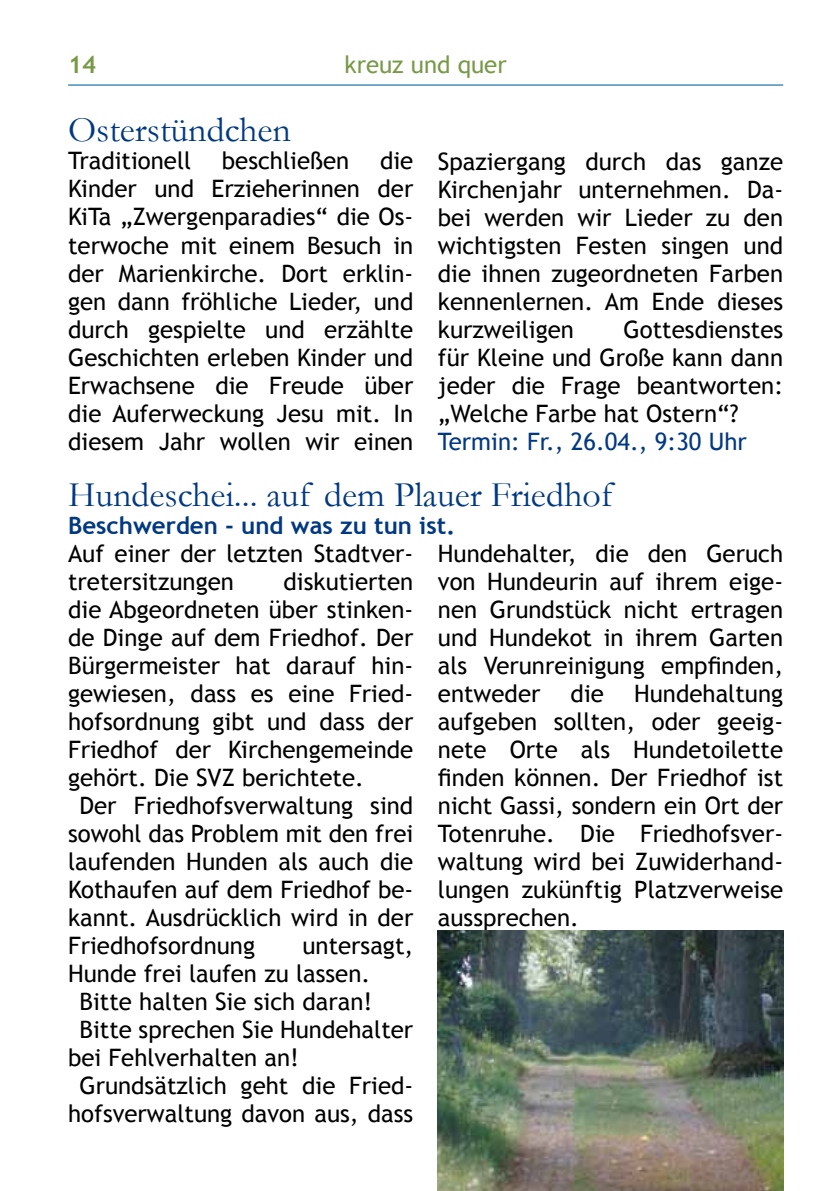
<style>
.page{position:relative;width:840px;height:1191px;background:#fff}
.page>*{position:absolute;margin:0;border:0;box-sizing:border-box;transform-origin:0 0}
.t1{font:36px "Garamond";color:#003882}
.t2{font:24px/28px "Trebuchet MS";color:#000;text-align:justify}
.t3{font:700 24px "Trebuchet MS";color:#003882}
.t4{font:24px "Trebuchet MS";color:#003882}
.t5{font:24px "Trebuchet MS";color:#789947}
.t6{font:700 24px "Trebuchet MS";color:#789947}
</style>
<div class="page">
<hr style="left:68px;top:84px;width:714px;height:2px;background:#488dbb">
<img style="left:437px;top:930px;width:345px;height:261px">
<p class="t6" style="left:68px;top:50px;width:30px">14</p>
<p class="t5" style="left:344px;top:50px;width:163px">kreuz und quer</p>
<h1 class="t1" style="left:68px;top:109px;width:224px">Osterstündchen</h1>
<p class="t2" style="left:68px;top:147px;width:125px">Traditionell</p>
<p class="t2" style="left:222px;top:147px;width:129px">beschließen</p>
<p class="t2" style="left:68px;top:147px;width:346px;text-indent:312px">die Kinder und Erzieherinnen der KiTa „Zwergenparadies“ die Os&shy;terwoche mit einem Besuch in der Marienkirche. Dort erklin&shy;gen dann fröhliche Lieder, und durch gespielte und erzählte Geschichten erleben Kinder und Erwachsene die Freude über die Auferweckung Jesu mit. In diesem Jahr wollen wir einen</p>
<p class="t2" style="left:437px;top:147px;width:346px">Spaziergang durch das ganze Kirchenjahr unternehmen. Da&shy;bei werden wir Lieder zu den wichtigsten Festen singen und die ihnen zugeordneten Farben kennenlernen. Am Ende dieses kurzweiligen</p>
<p class="t2" style="left:437px;top:315px;width:346px;text-indent:186px">Gottesdienstes für Kleine und Große kann dann jeder die Frage beantworten: „Welche Farbe hat Ostern“?</p>
<p class="t4" style="left:437px;top:427px;width:310px">Termin: Fr., 26.04., 9:30 Uhr</p>
<h1 class="t1" style="left:68px;top:473px;width:545px">Hundeschei... auf dem Plauer Friedhof</h1>
<p class="t2" style="left:68px;top:539px;width:346px">Auf einer der letzten Stadtver&shy;tretersitzungen</p>
<p class="t3" style="left:68px;top:510px;width:388px">Beschwerden - und was zu tun ist.</p>
<p class="t2" style="left:437px;top:539px;width:346px">Hundehalter, die den Geruch von Hundeurin auf ihrem eige&shy;nen Grundstück nicht ertragen und Hundekot in ihrem Garten als Verunreinigung empfinden, entweder</p>
<p class="t2" style="left:283px;top:567px;width:131px">diskutierten</p>
<p class="t2" style="left:68px;top:595px;width:346px">die Abgeordneten über stinken-</p>
<p class="t2" style="left:68px;top:623px;width:346px">de Dinge auf dem Friedhof. Der</p>
<p class="t2" style="left:68px;top:651px;width:346px">Bürgermeister hat darauf hin-</p>
<p class="t2" style="left:68px;top:679px;width:346px">gewiesen, dass es eine Fried-</p>
<p class="t2" style="left:68px;top:707px;width:346px">hofsordnung gibt und dass der</p>
<p class="t2" style="left:68px;top:735px;width:346px">Friedhof der Kirchengemeinde</p>
<p class="t2" style="left:68px;top:763px;width:297px">gehört. Die SVZ berichtete.</p>
<p class="t2" style="left:79px;top:791px;width:335px">Der Friedhofsverwaltung sind</p>
<p class="t2" style="left:68px;top:819px;width:346px">sowohl das Problem mit den frei</p>
<p class="t2" style="left:68px;top:847px;width:346px">laufenden Hunden als auch die</p>
<p class="t2" style="left:68px;top:875px;width:346px">Kothaufen auf dem Friedhof be-</p>
<p class="t2" style="left:68px;top:903px;width:346px">kannt. Ausdrücklich wird in der</p>
<p class="t2" style="left:68px;top:931px;width:188px">Friedhofsordnung</p>
<p class="t2" style="left:302px;top:931px;width:112px">untersagt,</p>
<p class="t2" style="left:68px;top:959px;width:303px">Hunde frei laufen zu lassen.</p>
<p class="t2" style="left:79px;top:987px;width:294px">Bitte halten Sie sich daran!</p>
<p class="t2" style="left:79px;top:1015px;width:335px">Bitte sprechen Sie Hundehalter</p>
<p class="t2" style="left:68px;top:1043px;width:232px">bei Fehlverhalten an!</p>
<p class="t2" style="left:79px;top:1071px;width:335px">Grundsätzlich geht die Fried-</p>
<p class="t2" style="left:68px;top:1099px;width:346px">hofsverwaltung davon aus, dass</p>
<p class="t2" style="left:437px;top:679px;width:346px;text-indent:196px">Hundehaltung aufgeben sollten, oder geeig&shy;nete Orte als Hundetoilette finden können. Der Friedhof ist nicht Gassi, sondern ein Ort der Totenruhe. Die Friedhofsver&shy;waltung wird bei Zuwiderhand&shy;lungen zukünftig Platzverweise aussprechen.</p>
<p class="t2" style="left:570px;top:679px;width:35px">die</p>
</div>
